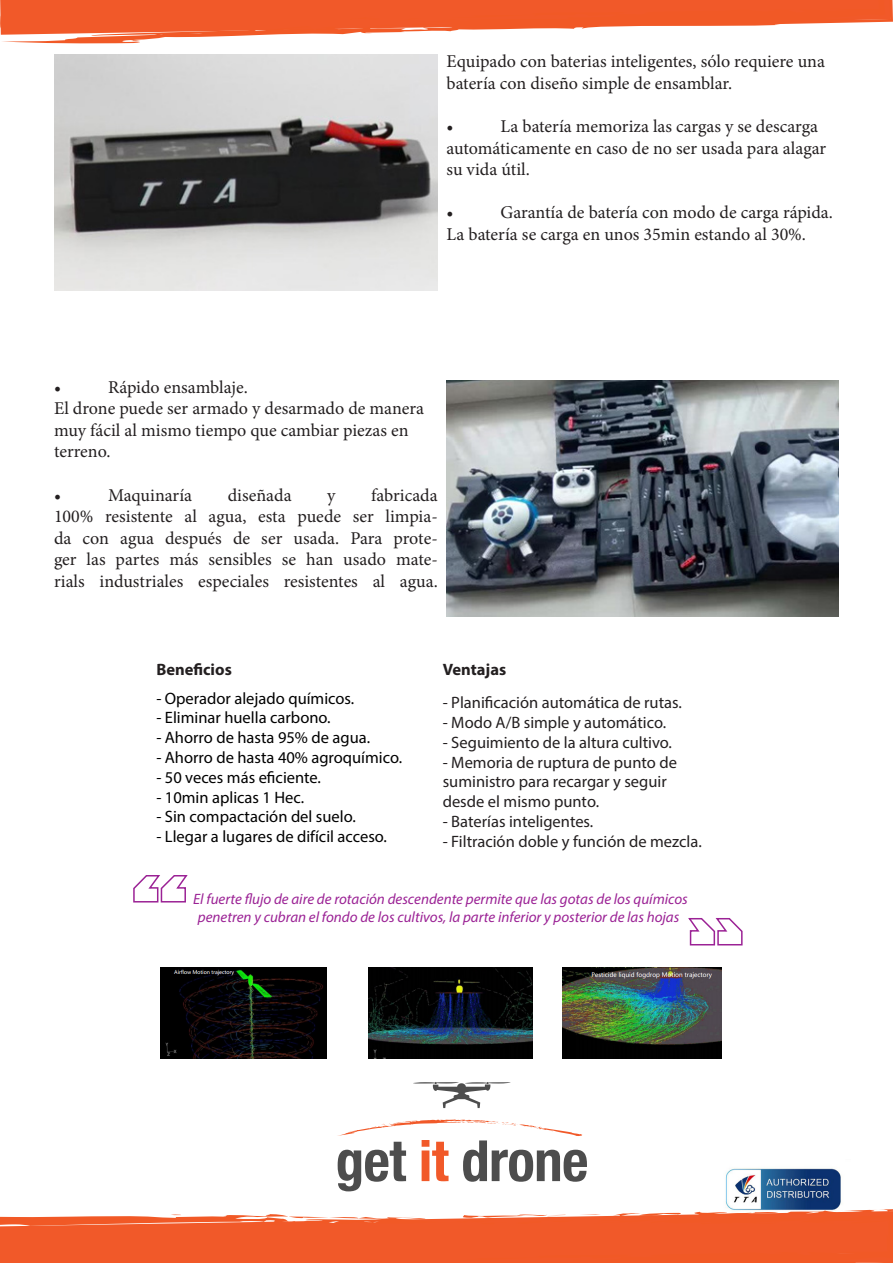
<style>
.page{position:relative;width:893px;height:1263px;background:#fff}
.page>*{position:absolute;margin:0;border:0;box-sizing:border-box;transform-origin:0 0}
.t1{font:18px/21.6px "Minion Pro";color:#231f20}
.t2{font:16.5px/19.8px "Myriad Pro";color:#231f20}
.t3{font:16.5px "Myriad Pro";color:#000}
.t4{font:700 16.5px "Myriad Pro";color:#231f20}
.t5{font:italic 15px/18px "Myriad Pro";color:#9b2295;text-align:center}
</style>
<div class="page">
<img style="left:54px;top:54px;width:384px;height:236px">
<img style="left:447px;top:380px;width:392px;height:237px">
<svg style="left:413px;top:1082px;width:98px;height:26px"></svg>
<svg style="left:337px;top:1119px;width:250px;height:72px"></svg>
<img style="left:725px;top:1168px;width:116px;height:41px">
<svg style="left:133px;top:875px;width:55px;height:28px"></svg>
<svg style="left:688px;top:918px;width:55px;height:28px"></svg>
<img style="left:368px;top:967px;width:164px;height:91px">
<img style="left:160px;top:967px;width:167px;height:91px">
<img style="left:563px;top:967px;width:159px;height:91px">
<svg style="left:0;top:0;width:893px;height:44px"></svg>
<svg style="left:572px;top:1209px;width:321px;height:54px;background:#f06438"></svg>
<svg style="left:0;top:1214px;width:572px;height:49px;background:#f26539"></svg>
<p class="t1" style="left:446px;top:51px;width:380px">Equipado con baterias inteligentes, sólo requiere una batería con diseño simple de ensamblar.</p>
<p class="t1" style="left:446px;top:115px;width:9px">•</p>
<p class="t1" style="left:446px;top:115px;width:381px;text-indent:54px">La batería memoriza las cargas y se descarga automáticamente en caso de no ser usada para alagar su vida útil.</p>
<p class="t1" style="left:446px;top:202px;width:9px">•</p>
<p class="t1" style="left:446px;top:202px;width:388px;text-indent:54px">Garantía de batería con modo de carga rápida.<br>La batería se carga en unos 35min estando al 30%.</p>
<p class="t1" style="left:54px;top:376px;width:9px">•</p>
<p class="t1" style="left:108px;top:376px;width:141px">Rápido ensamblaje.</p>
<p class="t1" style="left:54px;top:398px;width:371px">El drone puede ser armado y desarmado de manera muy fácil al mismo tiempo que cambiar piezas en terreno.</p>
<p class="t1" style="left:54px;top:484px;width:9px">•</p>
<p class="t1" style="left:108px;top:484px;width:86px">Maquinaría</p>
<p class="t1" style="left:228px;top:484px;width:65px">diseñada</p>
<p class="t1" style="left:327px;top:484px;width:10px">y</p>
<p class="t1" style="left:54px;top:484px;width:385px;text-align:justify;text-indent:317px">fabricada 100% resistente al agua, esta puede ser limpia&shy;da con agua después de ser usada. Para prote&shy;ger las partes más sensibles se han usado mate&shy;rials industriales especiales resistentes al agua.</p>
<p class="t4" style="left:156px;top:659px;width:77px">Beneficios</p>
<p class="t3" style="left:156px;top:688px;width:200px">- Operador alejado químicos.</p>
<p class="t3" style="left:156px;top:708px;width:176px">- Eliminar huella carbono.</p>
<p class="t3" style="left:156px;top:727px;width:215px">- Ahorro de hasta 95% de agua.</p>
<p class="t3" style="left:156px;top:747px;width:247px">- Ahorro de hasta 40% agroquímico.</p>
<p class="t3" style="left:156px;top:767px;width:166px">- 50 veces más eficiente.</p>
<p class="t3" style="left:156px;top:787px;width:149px">- 10min aplicas 1 Hec.</p>
<p class="t3" style="left:156px;top:807px;width:201px">- Sin compactación del suelo.</p>
<p class="t3" style="left:156px;top:826px;width:232px">- Llegar a lugares de difícil acceso.</p>
<p class="t4" style="left:443px;top:659px;width:65px">Ventajas</p>
<p class="t2" style="left:443px;top:692px;width:241px">- Planificación automática de rutas.</p>
<p class="t2" style="left:443px;top:712px;width:225px">- Modo A/B simple y automático.</p>
<p class="t2" style="left:443px;top:732px;width:231px">- Seguimiento de la altura cultivo.</p>
<p class="t2" style="left:443px;top:752px;width:236px">- Memoria de ruptura de punto de suministro para recargar y seguir desde el mismo punto.</p>
<p class="t2" style="left:443px;top:811px;width:152px">- Baterías inteligentes.</p>
<p class="t2" style="left:443px;top:831px;width:261px">- Filtración doble y función de mezcla.</p>
<p class="t5" style="left:193px;top:889px;width:496px">El fuerte flujo de aire de rotación descendente permite que las gotas de los químicos penetren y cubran el fondo de los cultivos, la parte inferior y posterior de las hojas</p>
</div>
